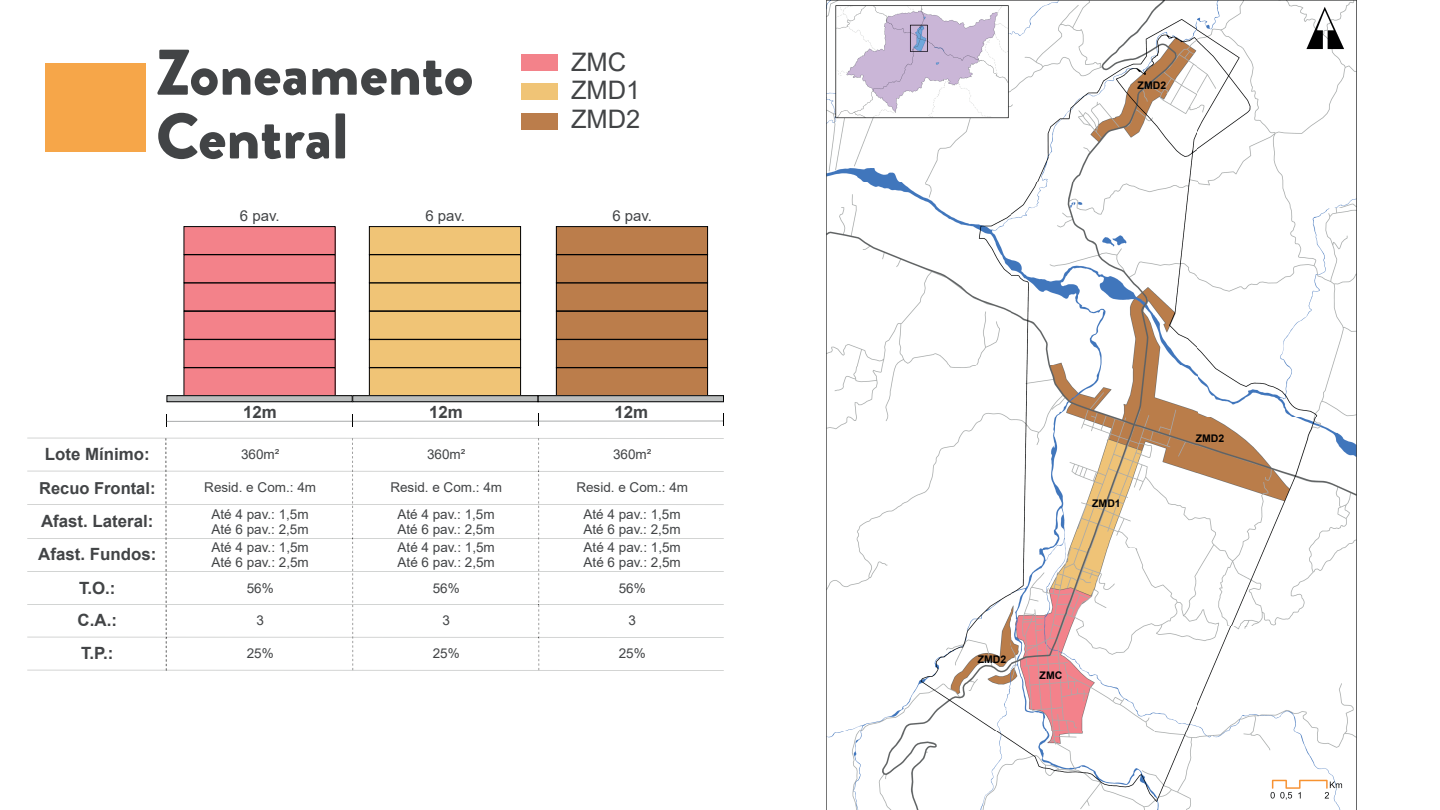
<style>
.page{position:relative;width:1440px;height:810px;background:#fff}
.page>*{position:absolute;margin:0;border:0;box-sizing:border-box;transform-origin:0 0}
.t1{font:900 64.35px/63.8px "Brandon Grotesque";color:#424446}
.t2{font:25.5px/28.9px "Arial";color:#424446}
.t3{font:700 16.88px/33px "Arial";color:#424446}
.t4{font:700 16.5px "Arial";color:#424446}
.t5{font:15px "Arial";color:#424446}
.t6{font:13.5px/15px "Arial";color:#424446}
.t7{font:700 10.5px "Arial";color:#000001}
</style>
<div class="page">
<div style="left:45px;top:64px;width:101px;height:88px;background:#f6a649"></div>
<div style="left:522px;top:54px;width:36px;height:16px;background:#f3828a"></div>
<div style="left:522px;top:84px;width:36px;height:16px;background:#f0c476"></div>
<div style="left:522px;top:113px;width:36px;height:17px;background:#bb7d4b"></div>
<div style="left:184px;top:368px;width:151px;height:28px;background:#f3828a"></div>
<div style="left:369px;top:368px;width:152px;height:28px;background:#f0c476"></div>
<div style="left:556px;top:368px;width:152px;height:28px;background:#bb7d4b"></div>
<div style="left:184px;top:283px;width:151px;height:28px;background:#f3828a"></div>
<div style="left:369px;top:283px;width:152px;height:28px;background:#f0c476"></div>
<div style="left:556px;top:283px;width:152px;height:28px;background:#bb7d4b"></div>
<div style="left:184px;top:340px;width:151px;height:27px;background:#f3828a"></div>
<div style="left:184px;top:339px;width:152px;height:29px;border:1px solid #000001"></div>
<div style="left:369px;top:340px;width:152px;height:27px;background:#f0c476"></div>
<div style="left:369px;top:339px;width:152px;height:29px;border:1px solid #000001"></div>
<div style="left:556px;top:340px;width:152px;height:27px;background:#bb7d4b"></div>
<div style="left:556px;top:339px;width:152px;height:29px;border:1px solid #000001"></div>
<div style="left:184px;top:255px;width:151px;height:28px;background:#f3828a"></div>
<div style="left:184px;top:254px;width:152px;height:29px;border:1px solid #000001"></div>
<div style="left:369px;top:255px;width:152px;height:28px;background:#f0c476"></div>
<div style="left:369px;top:254px;width:152px;height:29px;border:1px solid #000001"></div>
<div style="left:556px;top:255px;width:152px;height:28px;background:#bb7d4b"></div>
<div style="left:556px;top:254px;width:152px;height:29px;border:1px solid #000001"></div>
<div style="left:184px;top:311px;width:151px;height:28px;background:#f3828a"></div>
<div style="left:184px;top:311px;width:152px;height:29px;border:1px solid #000001"></div>
<div style="left:369px;top:311px;width:152px;height:28px;background:#f0c476"></div>
<div style="left:369px;top:311px;width:152px;height:29px;border:1px solid #000001"></div>
<div style="left:556px;top:311px;width:152px;height:28px;background:#bb7d4b"></div>
<div style="left:556px;top:311px;width:152px;height:29px;border:1px solid #000001"></div>
<div style="left:184px;top:227px;width:151px;height:27px;background:#f3828a"></div>
<div style="left:184px;top:226px;width:152px;height:29px;border:1px solid #000001"></div>
<div style="left:369px;top:227px;width:152px;height:27px;background:#f0c476"></div>
<div style="left:369px;top:226px;width:152px;height:29px;border:1px solid #000001"></div>
<div style="left:556px;top:227px;width:152px;height:27px;background:#bb7d4b"></div>
<div style="left:556px;top:226px;width:152px;height:29px;border:1px solid #000001"></div>
<div style="left:167px;top:396px;width:185px;height:6px;background:#bbbebe"></div>
<div style="left:167px;top:395px;width:185px;height:7px;border:1px solid #000001"></div>
<div style="left:353px;top:396px;width:185px;height:6px;background:#bbbebe"></div>
<div style="left:352px;top:395px;width:186px;height:7px;border:1px solid #000001"></div>
<div style="left:538px;top:396px;width:185px;height:6px;background:#bbbebe"></div>
<div style="left:538px;top:395px;width:186px;height:7px;border:1px solid #000001"></div>
<hr style="left:538px;top:421px;width:185px;height:1px;background:#8b8e8f">
<hr style="left:353px;top:421px;width:185px;height:1px;background:#8b8e8f">
<hr style="left:167px;top:421px;width:186px;height:1px;background:#8b8e8f">
<svg style="left:166px;top:414px;width:1px;height:13px"></svg>
<svg style="left:538px;top:413px;width:1px;height:13px"></svg>
<svg style="left:723px;top:413px;width:1px;height:13px"></svg>
<svg style="left:27px;top:438px;width:697px;height:233px"></svg>
<img style="left:826px;top:0;width:530px;height:810px">
<h1 class="t1" style="left:156px;top:42px;width:319px">Zoneamento<br>Central</h1>
<h2 class="t2" style="left:571px;top:47px;width:71px">ZMC<br>ZMD1<br>ZMD2</h2>
<p class="t5" style="left:240px;top:205px;width:41px">6 pav.</p>
<p class="t5" style="left:425px;top:205px;width:41px">6 pav.</p>
<p class="t5" style="left:612px;top:205px;width:41px">6 pav.</p>
<p class="t3" style="left:45px;top:438px;width:106px">Lote Mínimo:</p>
<p class="t4" style="left:39px;top:476px;width:118px">Recuo Frontal:</p>
<p class="t3" style="left:41px;top:505px;width:114px">Afast. Lateral:</p>
<p class="t3" style="left:38px;top:538px;width:120px">Afast. Fundos:</p>
<p class="t3" style="left:79px;top:572px;width:38px">T.O.:</p>
<p class="t3" style="left:78px;top:604px;width:41px">C.A.:<br>T.P.:</p>
<p class="t3" style="left:243px;top:396px;width:35px">12m</p>
<p class="t3" style="left:429px;top:396px;width:35px">12m</p>
<p class="t3" style="left:614px;top:396px;width:35px">12m</p>
<p class="t6" style="left:241px;top:447px;width:40px">360m²</p>
<p class="t6" style="left:427px;top:447px;width:40px">360m²</p>
<p class="t6" style="left:613px;top:447px;width:40px">360m²</p>
<p class="t6" style="left:204px;top:480px;width:113px">Resid. e Com.: 4m</p>
<p class="t6" style="left:390px;top:480px;width:113px">Resid. e Com.: 4m</p>
<p class="t6" style="left:576px;top:480px;width:113px">Resid. e Com.: 4m</p>
<p class="t6" style="left:211px;top:507px;width:99px">Até 4 pav.: 1,5m<br>Até 6 pav.: 2,5m</p>
<p class="t6" style="left:397px;top:507px;width:99px">Até 4 pav.: 1,5m<br>Até 6 pav.: 2,5m</p>
<p class="t6" style="left:583px;top:507px;width:99px">Até 4 pav.: 1,5m<br>Até 6 pav.: 2,5m</p>
<p class="t6" style="left:212px;top:539px;width:99px">Até 4 pav.: 1,5m<br>Até 6 pav.: 2,5m</p>
<p class="t6" style="left:398px;top:539px;width:99px">Até 4 pav.: 1,5m<br>Até 6 pav.: 2,5m</p>
<p class="t6" style="left:584px;top:539px;width:99px">Até 4 pav.: 1,5m<br>Até 6 pav.: 2,5m</p>
<p class="t6" style="left:247px;top:581px;width:29px">56%</p>
<p class="t6" style="left:433px;top:581px;width:29px">56%</p>
<p class="t6" style="left:619px;top:581px;width:29px">56%</p>
<p class="t6" style="left:256px;top:613px;width:9px">3</p>
<p class="t6" style="left:442px;top:613px;width:9px">3</p>
<p class="t6" style="left:628px;top:613px;width:9px">3</p>
<p class="t6" style="left:247px;top:646px;width:29px">25%</p>
<p class="t6" style="left:433px;top:646px;width:29px">25%</p>
<p class="t6" style="left:619px;top:646px;width:29px">25%</p>
<p class="t7" style="left:1138px;top:78px;width:30px">ZMD2</p>
<p class="t7" style="left:1092px;top:496px;width:30px">ZMD1</p>
<p class="t7" style="left:978px;top:651px;width:30px">ZMD2</p>
<p class="t7" style="left:1040px;top:668px;width:24px">ZMC</p>
<p class="t7" style="left:1196px;top:431px;width:30px">ZMD2</p>
</div>
